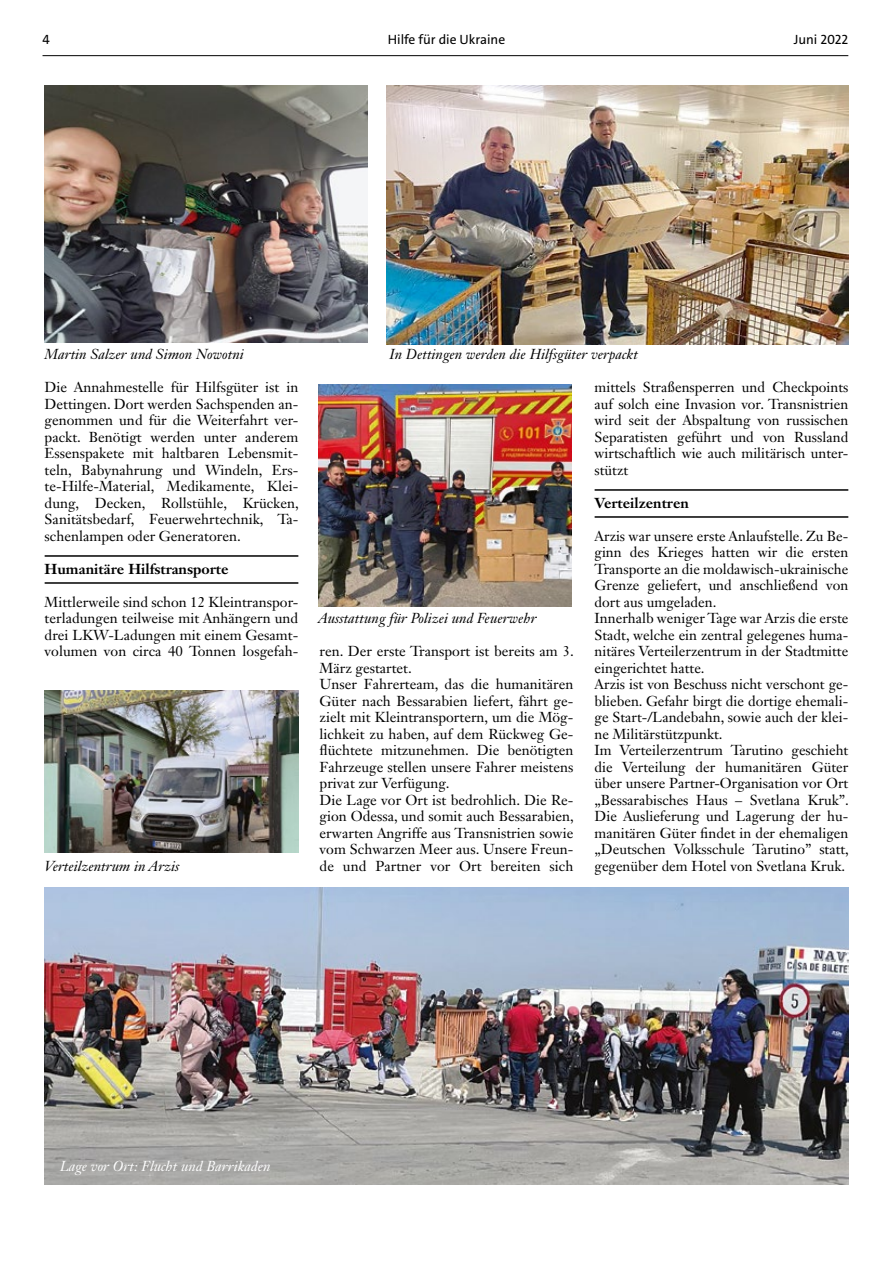
<style>
.page{position:relative;width:893px;height:1263px;background:#fff}
.page>*{position:absolute;margin:0;border:0;box-sizing:border-box;transform-origin:0 0}
.t1{font:14.25px/16.5px "Janson Text LT Std";color:#000;text-align:justify}
.t2{font:italic 14.25px "Janson Text LT Std";letter-spacing:.005em;color:#000}
.t3{font:700 14.25px "Janson Text LT Std";color:#000}
.t4{font:italic 14.25px "Janson Text LT Std";letter-spacing:.005em;color:#fff}
.t5{font:13.5px "The Sans";color:#000}
</style>
<div class="page">
<hr style="left:43px;top:55px;width:805px;height:1px;background:#000">
<img style="left:45px;top:887px;width:803px;height:297px">
<img style="left:45px;top:85px;width:322px;height:258px">
<img style="left:318px;top:384px;width:254px;height:223px">
<img style="left:45px;top:691px;width:253px;height:161px">
<img style="left:387px;top:85px;width:461px;height:259px">
<hr style="left:45px;top:555px;width:253px;height:2px;background:#000">
<hr style="left:45px;top:582px;width:253px;height:2px;background:#000">
<hr style="left:595px;top:489px;width:253px;height:2px;background:#000">
<hr style="left:595px;top:516px;width:253px;height:2px;background:#000">
<p class="t5" style="left:43px;top:31px;width:9px">4</p>
<p class="t5" style="left:388px;top:31px;width:119px">Hilfe für die Ukraine</p>
<p class="t5" style="left:794px;top:31px;width:56px">Juni 2022</p>
<p class="t2" style="left:45px;top:345px;width:201px">Martin Salzer und Simon Nowotni</p>
<p class="t1" style="left:45px;top:379px;width:256px">Die Annahmestelle für Hilfsgüter ist in Dettingen. Dort werden Sachspenden an&shy;genommen und für die Weiterfahrt ver&shy;packt. Benötigt werden unter anderem Essenspakete mit haltbaren Lebensmit&shy;teln, Babynahrung und Windeln, Ers&shy;te-Hilfe-Material, Medikamente, Klei&shy;dung, Decken, Rollstühle, Krücken, Sanitätsbedarf, Feuerwehrtechnik, Ta&shy;schenlampen oder Generatoren.</p>
<p class="t3" style="left:45px;top:560px;width:186px">Humanitäre Hilfstransporte</p>
<p class="t1" style="left:45px;top:593px;width:255px">Mittlerweile sind schon 12 Kleintranspor&shy;terladungen teilweise mit Anhängern und drei LKW-Ladungen mit einem Gesamt&shy;volumen von circa 40 Tonnen losgefah-</p>
<p class="t2" style="left:45px;top:857px;width:136px">Verteilzentrum in Arzis</p>
<p class="t2" style="left:390px;top:345px;width:250px">In Dettingen werden die Hilfsgüter verpackt</p>
<p class="t2" style="left:318px;top:609px;width:220px">Ausstattung für Polizei und Feuerwehr</p>
<p class="t1" style="left:320px;top:643px;width:256px;text-align:left">ren. Der erste Transport ist bereits am 3.<br>März gestartet.<br>Unser Fahrerteam, das die humanitären Güter nach Bessarabien liefert, fährt ge&shy;zielt mit Kleintransportern, um die Mög&shy;lichkeit zu haben, auf dem Rückweg Ge&shy;flüchtete mitzunehmen. Die benötigten Fahrzeuge stellen unsere Fahrer meistens privat zur Verfügung.<br>Die Lage vor Ort ist bedrohlich. Die Re&shy;gion Odessa, und somit auch Bessarabien, erwarten Angriffe aus Transnistrien sowie vom Schwarzen Meer aus. Unsere Freun&shy;de und Partner vor Ort bereiten sich</p>
<p class="t1" style="left:595px;top:379px;width:255px">mittels Straßensperren und Checkpoints auf solch eine Invasion vor. Transnistrien wird seit der Abspaltung von russischen Separatisten geführt und von Russland wirtschaftlich wie auch militärisch unter&shy;stützt</p>
<p class="t3" style="left:595px;top:494px;width:96px">Verteilzentren</p>
<p class="t1" style="left:595px;top:527px;width:256px;text-align:left">Arzis war unsere erste Anlaufstelle. Zu Be&shy;ginn des Krieges hatten wir die ersten Transporte an die moldawisch-ukrainische Grenze geliefert, und anschließend von dort aus umgeladen.<br>Innerhalb weniger Tage war Arzis die erste Stadt, welche ein zentral gelegenes huma&shy;nitäres Verteilerzentrum in der Stadtmitte eingerichtet hatte.<br>Arzis ist von Beschuss nicht verschont ge&shy;blieben. Gefahr birgt die dortige ehemali&shy;ge Start-/Landebahn, sowie auch der klei&shy;ne Militärstützpunkt.<br>Im Verteilerzentrum Tarutino geschieht die Verteilung der humanitären Güter über unsere Partner-Organisation vor Ort „Bessarabisches Haus – Svetlana Kruk”.<br>Die Auslieferung und Lagerung der hu&shy;manitären Güter findet in der ehemaligen „Deutschen Volksschule Tarutino” statt, gegenüber dem Hotel von Svetlana Kruk.</p>
<p class="t4" style="left:60px;top:1157px;width:212px">Lage vor Ort: Flucht und Barrikaden</p>
</div>
